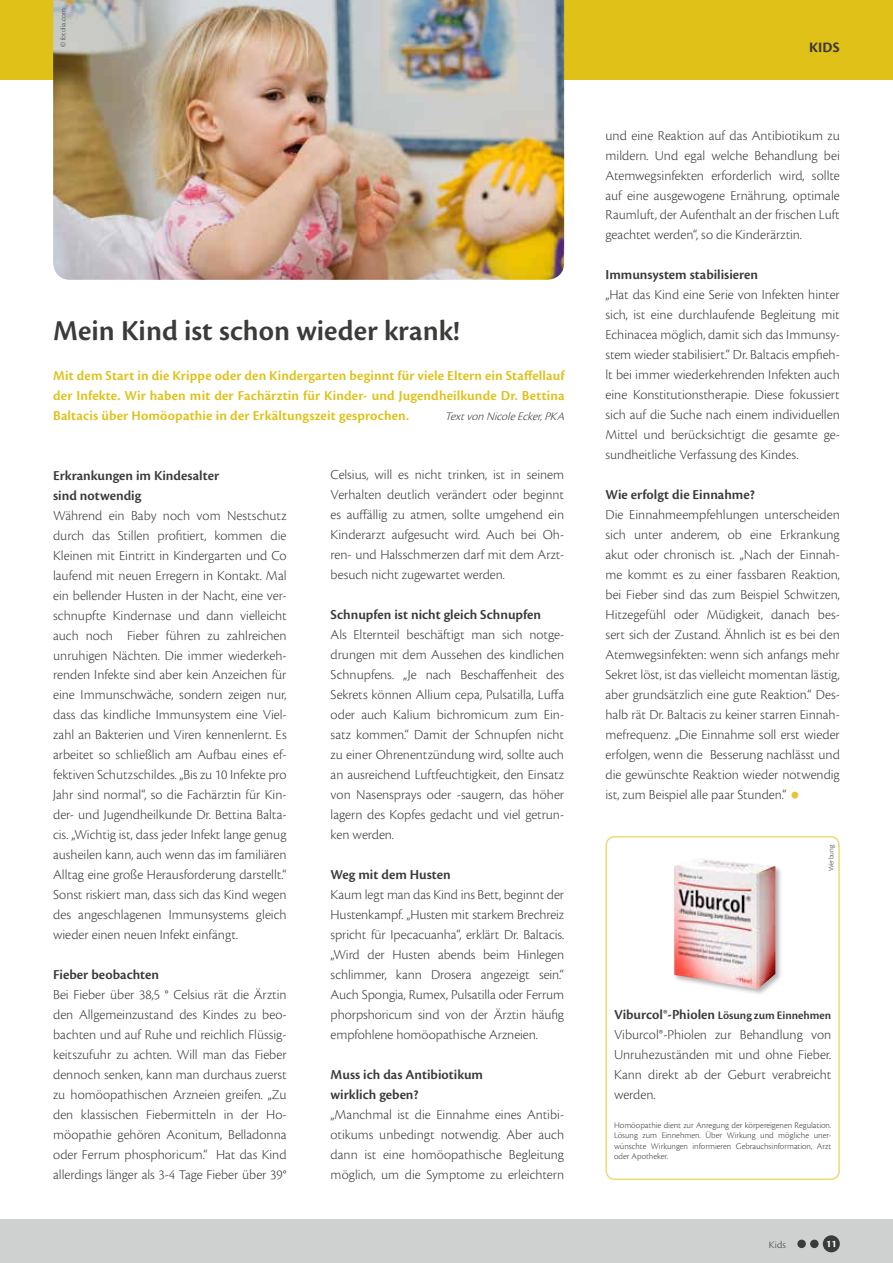
<style>
.page{position:relative;width:893px;height:1263px;background:#fff}
.page>*{position:absolute;margin:0;border:0;box-sizing:border-box;transform-origin:0 0}
.t1{font:300 37.5px "Cronos Pro";color:#e2c63c}
.t2{font:600 30px "Cronos Pro";color:#3b3b3a}
.t3{font:700 15px "Cronos Pro";color:#3b3b3a}
.t4{font:300 14.25px/20px "Cronos Pro";letter-spacing:-.005em;color:#3b3b3a;text-align:justify}
.t5{font:600 14.25px/20px "Cronos Pro";letter-spacing:.01em;color:#dfc118;text-align:justify}
.t6{font:600 14.25px/20px "Cronos Pro";color:#3b3b3a}
.t7{font:600 12px "Cronos Pro";color:#3b3b3a}
.t8{font:italic 300 12px "Cronos Pro";color:#3b3b3a}
.t9{font:300 10.5px "Cronos Pro";color:#3b3b3a}
.t10{font:700 10.5px "Cronos Pro";color:#fff}
.t11{font:300 9px/10.5px "Cronos Pro";letter-spacing:-.005em;color:#3b3b3a;text-align:justify}
.t12{font:300 7.5px "Cronos Pro";color:#3b3b3a}
.s1{font-size:14.25px}
</style>
<div class="page">
<div style="left:605px;top:836px;width:235px;height:344px;border:2px solid #dfc118;border-radius:9px"></div>
<div style="left:0;top:0;width:893px;height:80px;background:#dfc118"></div>
<div style="left:0;top:1219px;width:893px;height:44px;background:#cfd0d0"></div>
<div style="left:823px;top:1235px;width:17px;height:17px;background:#3b3b3a;border-radius:50%"></div>
<div style="left:797px;top:1239px;width:9px;height:9px;background:#3b3b3a;border-radius:50%"></div>
<div style="left:810px;top:1239px;width:9px;height:9px;background:#3b3b3a;border-radius:50%"></div>
<img style="left:53px;top:0;width:511px;height:280px">
<div style="left:672px;top:857px;width:111px;height:139px;background:#000;opacity:.3"></div>
<img style="left:674px;top:858px;width:102px;height:131px">
<p class="t12" style="left:59px;top:47px;width:40px;rotate:-90deg">© fotolia.com</p>
<h2 class="t2" style="left:53px;top:313px;width:408px">Mein Kind ist schon wieder krank!</h2>
<p class="t5" style="left:53px;top:365px;width:513px">Mit dem Start in die Krippe oder den Kindergarten beginnt für viele Eltern ein Staffellauf der Infekte. Wir haben mit der Fachärztin für Kinder- und Jugendheilkunde Dr. Bettina Baltacis über Homöopathie in der Erkältungszeit gesprochen.</p>
<p class="t8" style="left:445px;top:409px;width:124px">TextvonNicoleEcker,PKA</p>
<p class="t6" style="left:53px;top:465px;width:167px">Erkrankungen im Kindesalter sind notwendig</p>
<p class="t4" style="left:53px;top:505px;width:235px">Während ein Baby noch vom Nestschutz durch das Stillen profitiert, kommen die Kleinen mit Eintritt in Kindergarten und Co laufend mit neuen Erregern in Kontakt. Mal ein bellender Husten in der Nacht, eine ver&shy;schnupfte Kindernase und dann vielleicht auch noch Fieber führen zu zahlreichen unruhigen Nächten. Die immer wiederkeh&shy;renden Infekte sind aber kein Anzeichen für eine Immunschwäche, sondern zeigen nur, dass das kindliche Immunsystem eine Viel&shy;zahl an Bakterien und Viren kennenlernt. Es arbeitet so schließlich am Aufbau eines ef&shy;fektiven Schutzschildes. „Bis zu 10 Infekte pro Jahr sind normal“, so die Fachärztin für Kin&shy;der- und Jugendheilkunde Dr. Bettina Balta&shy;cis. „Wichtig ist, dass jeder Infekt lange genug ausheilen kann, auch wenn das im familiären Alltag eine große Herausforderung darstellt.“ Sonst riskiert man, dass sich das Kind wegen des angeschlagenen Immunsystems gleich wieder einen neuen Infekt einfängt.</p>
<p class="t6" style="left:53px;top:965px;width:107px">Fieber beobachten</p>
<p class="t4" style="left:53px;top:985px;width:235px">Bei Fieber über 38,5 ° Celsius rät die Ärztin den Allgemeinzustand des Kindes zu beo&shy;bachten und auf Ruhe und reichlich Flüssig&shy;keitszufuhr zu achten. Will man das Fieber dennoch senken, kann man durchaus zuerst zu homöopathischen Arzneien greifen. „Zu den klassischen Fiebermitteln in der Ho&shy;möopathie gehören Aconitum, Belladonna oder Ferrum phosphoricum.“ Hat das Kind allerdings länger als 3-4 Tage Fieber über 39°</p>
<p class="t4" style="left:331px;top:465px;width:235px">Celsius, will es nicht trinken, ist in seinem Verhalten deutlich verändert oder beginnt es auffällig zu atmen, sollte umgehend ein Kinderarzt aufgesucht wird. Auch bei Oh&shy;ren- und Halsschmerzen darf mit dem Arzt&shy;besuch nicht zugewartet werden.</p>
<p class="t6" style="left:331px;top:605px;width:212px">Schnupfen ist nicht gleich Schnupfen</p>
<p class="t4" style="left:331px;top:625px;width:235px">Als Elternteil beschäftigt man sich notge&shy;drungen mit dem Aussehen des kindlichen Schnupfens. „Je nach Beschaffenheit des Sekrets können Allium cepa, Pulsatilla, Luffa oder auch Kalium bichromicum zum Ein&shy;satz kommen.“ Damit der Schnupfen nicht zu einer Ohrenentzündung wird, sollte auch an ausreichend Luftfeuchtigkeit, den Einsatz von Nasensprays oder -saugern, das höher lagern des Kopfes gedacht und viel getrun&shy;ken werden.</p>
<p class="t6" style="left:331px;top:865px;width:122px">Weg mit dem Husten</p>
<p class="t4" style="left:331px;top:885px;width:235px">Kaum legt man das Kind ins Bett, beginnt der Hustenkampf. „Husten mit starkem Brechreiz spricht für Ipecacuanha“, erklärt Dr. Baltacis. „Wird der Husten abends beim Hinlegen schlimmer, kann Drosera angezeigt sein.“ Auch Spongia, Rumex, Pulsatilla oder Ferrum phorpshoricum sind von der Ärztin häufig empfohlene homöopathische Arzneien.</p>
<p class="t6" style="left:331px;top:1065px;width:154px">Muss ich das Antibiotikum wirklich geben?</p>
<p class="t4" style="left:331px;top:1104px;width:235px">„Manchmal ist die Einnahme eines Antibi&shy;otikums unbedingt notwendig. Aber auch dann ist eine homöopathische Begleitung möglich, um die Symptome zu erleichtern</p>
<p class="t3" style="left:809px;top:38px;width:32px">KIDS</p>
<p class="t4" style="left:605px;top:125px;width:236px">und eine Reaktion auf das Antibiotikum zu mildern. Und egal welche Behandlung bei Atemwegsinfekten erforderlich wird, sollte auf eine ausgewogene Ernährung, optimale Raumluft, der Aufenthalt an der frischen Luft geachtet werden“, so die Kinderärztin.</p>
<p class="t6" style="left:605px;top:265px;width:154px">Immunsystem stabilisieren</p>
<p class="t4" style="left:605px;top:285px;width:236px">„Hat das Kind eine Serie von Infekten hinter sich, ist eine durchlaufende Begleitung mit Echinacea möglich, damit sich das Immunsy&shy;stem wieder stabilisiert.“ Dr. Baltacis empfieh&shy;lt bei immer wiederkehrenden Infekten auch eine Konstitutionstherapie. Diese fokussiert sich auf die Suche nach einem individuellen Mittel und berücksichtigt die gesamte ge&shy;sundheitliche Verfassung des Kindes.</p>
<p class="t6" style="left:605px;top:485px;width:151px">Wie erfolgt die Einnahme?</p>
<p class="t4" style="left:605px;top:505px;width:236px">Die Einnahmeempfehlungen unterscheiden sich unter anderem, ob eine Erkrankung akut oder chronisch ist. „Nach der Einnah&shy;me kommt es zu einer fassbaren Reaktion, bei Fieber sind das zum Beispiel Schwitzen, Hitzegefühl oder Müdigkeit, danach bes&shy;sert sich der Zustand. Ähnlich ist es bei den Atemwegsinfekten: wenn sich anfangs mehr Sekret löst, ist das vielleicht momentan lästig, aber grundsätzlich eine gute Reaktion.“ Des&shy;halb rät Dr. Baltacis zu keiner starren Einnah&shy;mefrequenz. „Die Einnahme soll erst wieder erfolgen, wenn die Besserung nachlässt und die gewünschte Reaktion wieder notwendig ist, zum Beispiel alle paar Stunden.“</p>
<h1 class="t1" style="left:790px;top:771px;width:12px">•</h1>
<p class="t12" style="left:827px;top:871px;width:28px;rotate:-90deg">Werbung</p>
<p class="t7" style="left:614px;top:1009px;width:219px"><span class="s1">Viburcol®-Phiolen</span> Lösung zum Einnehmen</p>
<p class="t4" style="left:614px;top:1025px;width:219px">Viburcol®-Phiolen zur Behandlung von Unruhezuständen mit und ohne Fieber.<br>Kann direkt ab der Geburt verabreicht werden.</p>
<p class="t11" style="left:614px;top:1120px;width:219px">Homöopathie dient zur Anregung der körpereigenen Regulation.<br>Lösung zum Einnehmen. Über Wirkung und mögliche uner&shy;wünschte Wirkungen informieren Gebrauchsinformation, Arzt oder Apotheker.</p>
<p class="t9" style="left:769px;top:1238px;width:19px">Kids</p>
<p class="t10" style="left:826px;top:1237px;width:12px">11</p>
</div>
